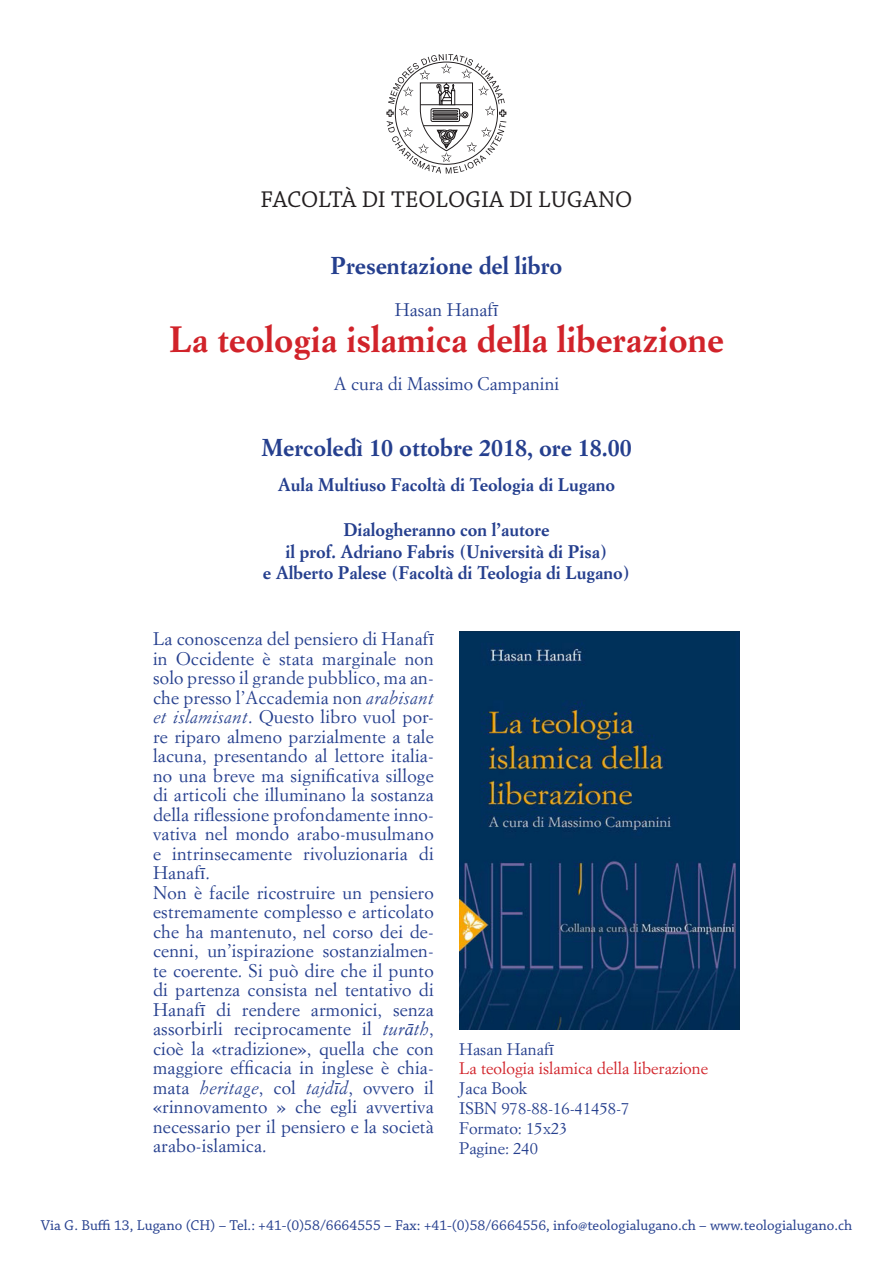
<style>
.page{position:relative;width:893px;height:1263px;background:#fff}
.page>*{position:absolute;margin:0;border:0;box-sizing:border-box;transform-origin:0 0}
.Pa8{font:700 36px "Simoncini Garamond Std";color:#d1232a}
.t1{font:700 24px "Simoncini Garamond Std";color:#253f8e}
.t2{font:24px "Chaparral Pro";color:#231f20}
.t3{font:18px/19.5px "Simoncini Garamond Std";letter-spacing:.01em;color:#253f8e;text-align:justify}
.Corsi_-_titolo{font:700 18px "Simoncini Garamond Std";color:#253f8e}
.t4{font:16.5px "Simoncini Garamond Std";color:#253f8e}
.t5{font:16.5px "Simoncini Garamond Std";color:#d1232a}
.t6{font:15px "Chaparral Pro";color:#253f8e}
.s1{font-family:"Times New Roman"}
.s2{font-style:italic}
.s3{font-family:"Times New Roman";font-style:italic}
</style>
<div class="page">
<svg style="left:387px;top:54px;width:119px;height:120px"></svg>
<img style="left:459px;top:631px;width:280px;height:399px">
<p class="t2" style="left:261px;top:186px;width:373px">FACOLTÀ DI TEOLOGIA DI LUGANO</p>
<p class="t1" style="left:330px;top:250px;width:234px">Presentazione del libro</p>
<p class="t3" style="left:395px;top:299px;width:105px">Hasan Hanaf<span class="s1">ī</span></p>
<p class="Pa8" style="left:169px;top:316px;width:556px">La teologia islamica della liberazione</p>
<p class="t3" style="left:334px;top:374px;width:227px">A cura di Massimo Campanini</p>
<p class="t1" style="left:261px;top:433px;width:372px">Mercoledì 10 ottobre 2018, ore 18.00</p>
<p class="Corsi_-_titolo" style="left:278px;top:473px;width:339px">Aula Multiuso Facoltà di Teologia di Lugano</p>
<p class="Corsi_-_titolo" style="left:343px;top:518px;width:208px">Dialogheranno con l’autore</p>
<p class="Corsi_-_titolo" style="left:286px;top:540px;width:323px">il prof. Adriano Fabris (Università di Pisa)</p>
<p class="Corsi_-_titolo" style="left:263px;top:562px;width:369px">e Alberto Palese (Facoltà di Teologia di Lugano)</p>
<p class="t3" style="left:153px;top:629px;width:282px">La conoscenza del pensiero di Hanaf<span class="s1">ī </span>in Occidente è stata marginale non solo presso il grande pubblico, ma an&shy;che presso l’Accademia non <span class="s2">arabisant et islamisant</span>. Questo libro vuol por&shy;re riparo almeno parzialmente a tale lacuna, presentando al lettore italia&shy;no una breve ma significativa silloge di articoli che illuminano la sostanza della riflessione profondamente inno&shy;vativa nel mondo arabo-musulmano e intrinsecamente rivoluzionaria di Hanaf<span class="s1">ī</span>.</p>
<p class="t3" style="left:153px;top:882px;width:282px">Non è facile ricostruire un pensiero estremamente complesso e articolato che ha mantenuto, nel corso dei de&shy;cenni, un’ispirazione sostanzialmen&shy;te coerente. Si può dire che il punto di partenza consista nel tentativo di Hanaf<span class="s1">ī</span> di rendere armonici, senza assorbirli reciprocamente il <span class="s2">tur</span><span class="s3">ā</span><span class="s2">th</span>, cioè la «tradizione», quella che con maggiore efficacia in inglese è chia&shy;mata <span class="s2">heritage</span>, col <span class="s2">tajd</span><span class="s3">ī</span><span class="s2">d</span>, ovvero il «rinnovamento » che egli avvertiva necessario per il pensiero e la società arabo-islamica.</p>
<p class="t4" style="left:459px;top:1039px;width:96px">Hasan Hanaf<span class="s1">ī</span></p>
<p class="t5" style="left:459px;top:1058px;width:250px">La teologia islamica della liberazione</p>
<p class="t4" style="left:459px;top:1078px;width:70px">Jaca Book</p>
<p class="t4" style="left:459px;top:1098px;width:172px">ISBN 978-88-16-41458-7</p>
<p class="t4" style="left:459px;top:1118px;width:110px">Formato: 15x23</p>
<p class="t4" style="left:459px;top:1138px;width:80px">Pagine: 240</p>
<p class="t6" style="left:41px;top:1217px;width:813px">Via G. Buffi 13, Lugano (CH) – Tel.: +41-(0)58/6664555 – Fax: +41-(0)58/6664556, info@teologialugano.ch – www.teologialugano.ch</p>
</div>
